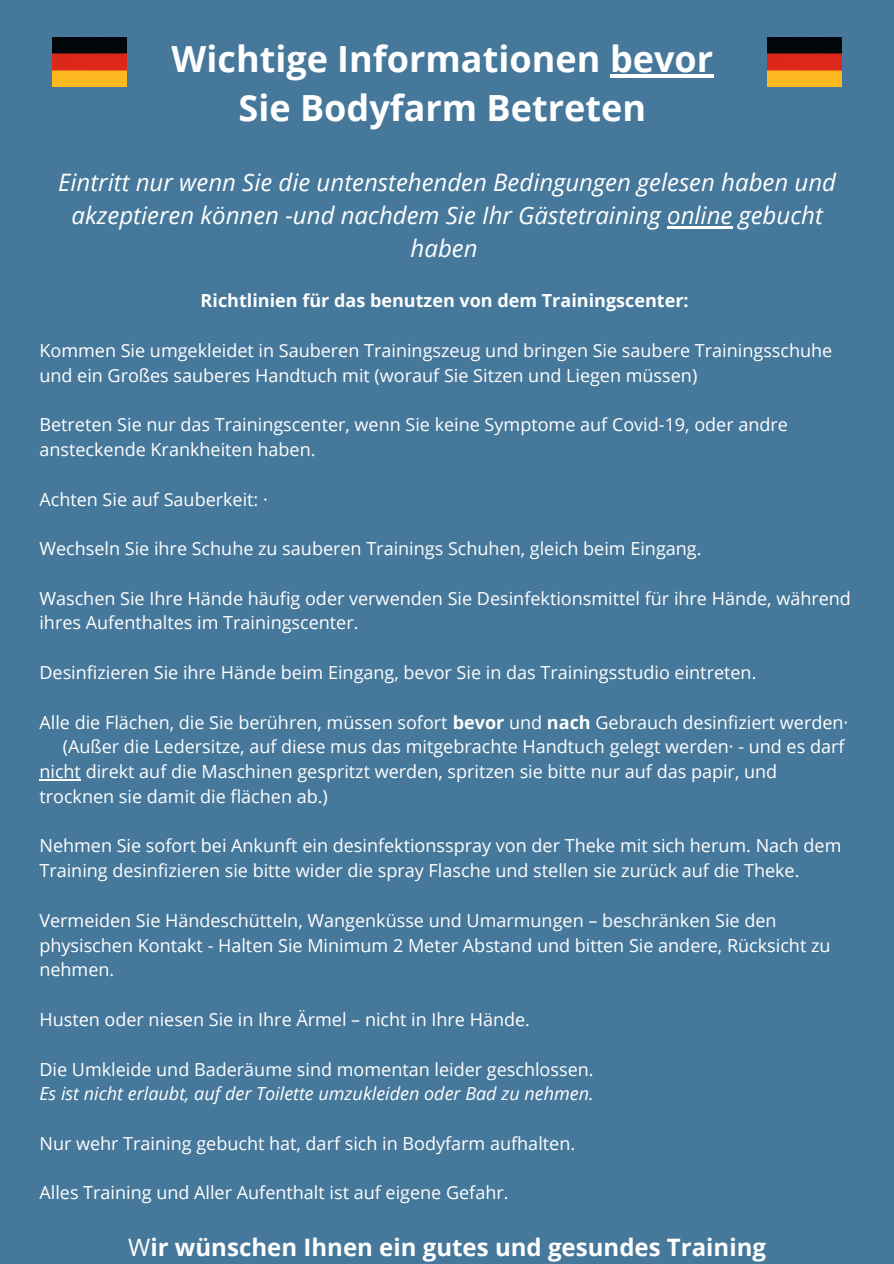
<style>
.page{position:relative;width:894px;height:1264px;background:#fff}
.page>*{position:absolute;margin:0;border:0;box-sizing:border-box;transform-origin:0 0}
.t1{font:700 36px/49.5px "Open Sans";color:#fff;text-align:center}
.t2{font:italic 24px/32.7px "Open Sans";color:#fff;text-align:center}
.t3{font:700 24px "Open Sans";color:#fff}
.t4{font:18px/24.8px "Open Sans";color:#fff}
.t5{font:italic 18px "Open Sans";color:#fff}
.t6{font:700 18px "Open Sans";color:#fff}
.s1{font-weight:700}
.s2{font-weight:400}
</style>
<div class="page">
<div style="left:0;top:0;width:893px;height:1263px;background:#46789b"></div>
<hr style="left:610px;top:74px;width:103px;height:3px;background:#fff">
<hr style="left:667px;top:226px;width:65px;height:2px;background:#fff">
<hr style="left:39px;top:779px;width:42px;height:1px;background:#fff">
<img style="left:52px;top:37px;width:74px;height:50px">
<img style="left:767px;top:37px;width:74px;height:50px">
<h1 class="t1" style="left:172px;top:33px;width:543px">Wichtige Informationen bevor<br>Sie Bodyfarm Betreten</h1>
<h2 class="t2" style="left:58px;top:165px;width:779px">Eintritt nur wenn Sie die untenstehenden Bedingungen gelesen haben und akzeptieren können -und nachdem Sie Ihr Gästetraining online gebucht haben</h2>
<p class="t6" style="left:200px;top:288px;width:489px">Richtlinien für das benutzen von dem Trainingscenter:</p>
<p class="t4" style="left:39px;top:337px;width:794px">Kommen Sie umgekleidet in Sauberen Trainingszeug und bringen Sie saubere Trainingsschuhe und ein Großes sauberes Handtuch mit (worauf Sie Sitzen und Liegen müssen)</p>
<p class="t4" style="left:39px;top:412px;width:749px">Betreten Sie nur das Trainingscenter, wenn Sie keine Symptome auf Covid-19, oder andre ansteckende Krankheiten haben.</p>
<p class="t4" style="left:39px;top:486px;width:230px">Achten Sie auf Sauberkeit: ·</p>
<p class="t4" style="left:39px;top:535px;width:663px">Wechseln Sie ihre Schuhe zu sauberen Trainings Schuhen, gleich beim Eingang.</p>
<p class="t4" style="left:39px;top:585px;width:812px">Waschen Sie Ihre Hände häufig oder verwenden Sie Desinfektionsmittel für ihre Hände, während ihres Aufenthaltes im Trainingscenter.</p>
<p class="t4" style="left:39px;top:659px;width:718px">Desinfizieren Sie ihre Hände beim Eingang, bevor Sie in das Trainingsstudio eintreten.</p>
<p class="t4" style="left:39px;top:709px;width:810px">Alle die Flächen, die Sie berühren, müssen sofort <span class="s1">bevor</span> und <span class="s1">nach</span> Gebrauch desinfiziert werden·</p>
<p class="t4" style="left:63px;top:734px;width:783px">(Außer die Ledersitze, auf diese mus das mitgebrachte Handtuch gelegt werden· - und es darf</p>
<p class="t4" style="left:39px;top:758px;width:739px">nicht direkt auf die Maschinen gespritzt werden, spritzen sie bitte nur auf das papir, und</p>
<p class="t4" style="left:39px;top:783px;width:290px">trocknen sie damit die flächen ab.)</p>
<p class="t4" style="left:39px;top:833px;width:803px">Nehmen Sie sofort bei Ankunft ein desinfektionsspray von der Theke mit sich herum. Nach dem<br>Training desinfizieren sie bitte wider die spray Flasche und stellen sie zurück auf die Theke.</p>
<p class="t4" style="left:39px;top:907px;width:792px">Vermeiden Sie Händeschütteln, Wangenküsse und Umarmungen – beschränken Sie den physischen Kontakt - Halten Sie Minimum 2 Meter Abstand und bitten Sie andere, Rücksicht zu nehmen.</p>
<p class="t4" style="left:39px;top:1006px;width:492px">Husten oder niesen Sie in Ihre Ärmel – nicht in Ihre Hände.</p>
<p class="t4" style="left:39px;top:1056px;width:555px">Die Umkleide und Baderäume sind momentan leider geschlossen.</p>
<p class="t5" style="left:39px;top:1081px;width:555px">Es ist nicht erlaubt, auf der Toilette umzukleiden oder Bad zu nehmen.</p>
<p class="t4" style="left:39px;top:1130px;width:537px">Nur wehr Training gebucht hat, darf sich in Bodyfarm aufhalten.</p>
<p class="t4" style="left:39px;top:1180px;width:470px">Alles Training und Aller Aufenthalt ist auf eigene Gefahr.</p>
<h2 class="t3" style="left:128px;top:1230px;width:639px"><span class="s2">W</span>ir wünschen Ihnen ein gutes und gesundes Training</h2>
</div>
